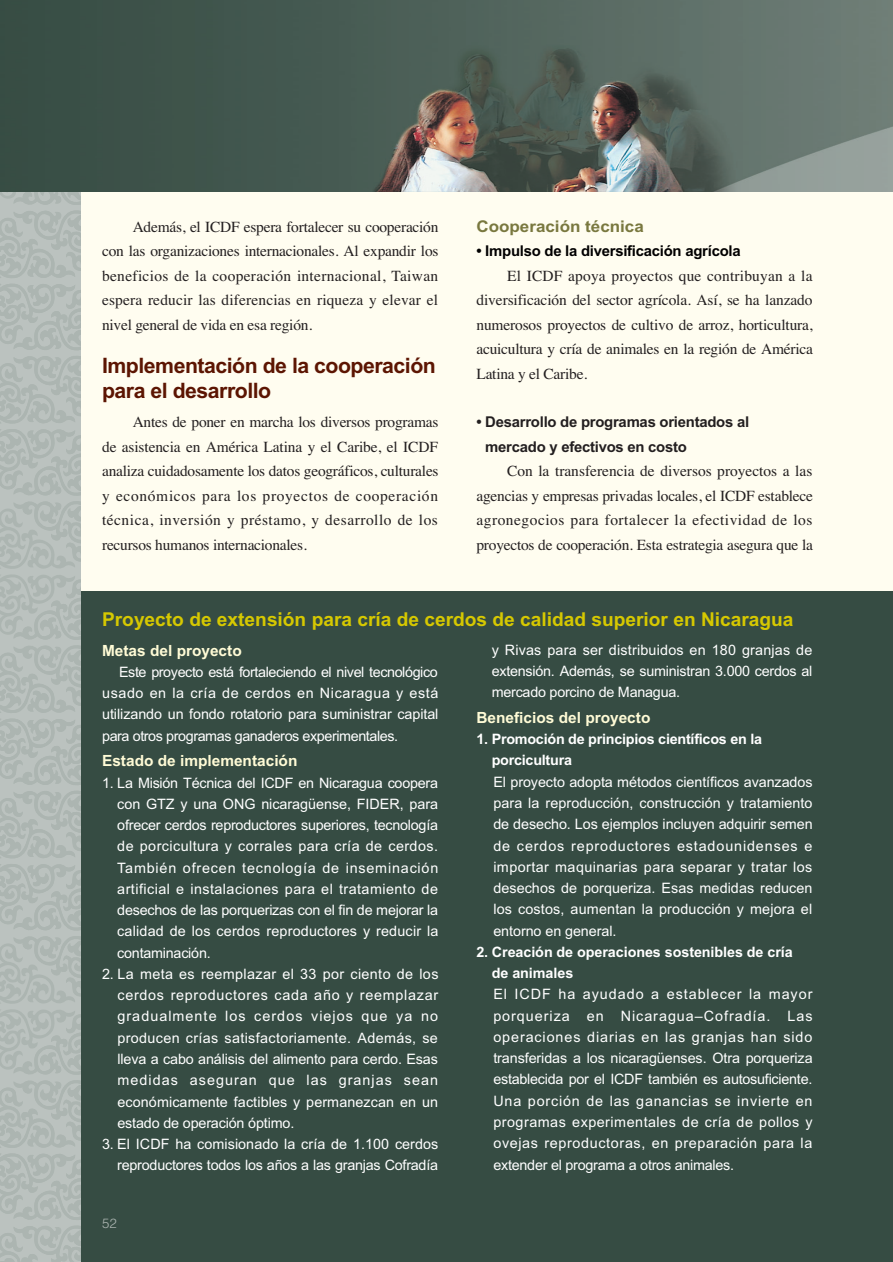
<style>
.page{position:relative;width:893px;height:1262px;background:#fff}
.page>*{position:absolute;margin:0;border:0;box-sizing:border-box;transform-origin:0 0}
.t1{font:700 21.3px/24.5px "Arial";letter-spacing:-.02em;color:#5c1502}
.t2{font:700 19.2px "Arial";color:#d6c801}
.t3{font:700 16.2px "Arial";color:#79783f;scale:1.05 1}
.t4{font:15.45px/24.5px "Times";letter-spacing:-.015em;color:#231f20;text-align:justify}
.t5{font:700 15.45px "Arial";color:#fffbd6}
.t6{font:700 14.85px/24.5px "Arial";letter-spacing:-.015em;color:#231f20}
.t7{font:700 14.85px "Arial";letter-spacing:-.015em;color:#000}
.t8{font:14.4px/21.3px "Arial";letter-spacing:-.01em;color:#fff;text-align:justify}
.t9{font:700 14.4px/21.3px "Arial";letter-spacing:-.015em;color:#fff}
.t10{font:300 13.35px "Helvetica";color:#acb5b1}
</style>
<div class="page">
<div style="left:0;top:0;width:892px;height:1261px;background:#fffdf0"></div>
<div style="left:0;top:591px;width:892px;height:670px;background:#364c43"></div>
<svg style="left:0;top:191px;width:81px;height:1070px;background:#b3bbb8"></svg>
<img style="left:0;top:0;width:892px;height:191px">
<p class="t4" style="left:102px;top:216px;width:338px;text-indent:31px">Además, el ICDF espera fortalecer su cooperación con las organizaciones internacionales. Al expandir los beneficios de la cooperación internacional, Taiwan espera reducir las diferencias en riqueza y elevar el nivel general de vida en esa región.</p>
<h1 class="t1" style="left:102px;top:355px;width:335px">Implementación de la cooperación para el desarrollo</h1>
<p class="t4" style="left:102px;top:411px;width:338px;text-indent:31px">Antes de poner en marcha los diversos programas de asistencia en América Latina y el Caribe, el ICDF analiza cuidadosamente los datos geográficos, culturales y económicos para los proyectos de cooperación técnica, inversión y préstamo, y desarrollo de los recursos humanos internacionales.</p>
<p class="t3" style="left:476px;top:220px;width:161px">Cooperación técnica</p>
<p class="t7" style="left:476px;top:246px;width:266px">• Impulso de la diversificación agrícola</p>
<p class="t4" style="left:476px;top:265px;width:338px;text-indent:31px">El ICDF apoya proyectos que contribuyan a la diversificación del sector agrícola. Así, se ha lanzado numerosos proyectos de cultivo de arroz, horticultura, acuicultura y cría de animales en la región de América Latina y el Caribe.</p>
<p class="t6" style="left:485px;top:411px;width:265px;text-indent:-9px">• Desarrollo de programas orientados al mercado y efectivos en costo</p>
<p class="t4" style="left:476px;top:460px;width:338px;text-indent:31px">Con la transferencia de diversos proyectos a las agencias y empresas privadas locales, el ICDF establece agronegocios para fortalecer la efectividad de los proyectos de cooperación. Esta estrategia asegura que la</p>
<h2 class="t2" style="left:102px;top:612px;width:693px">Proyecto de extensión para cría de cerdos de calidad superior en Nicaragua</h2>
<p class="t5" style="left:102px;top:644px;width:141px">Metas del proyecto</p>
<p class="t8" style="left:102px;top:662px;width:338px;text-indent:17px">Este proyecto está fortaleciendo el nivel tecnológico usado en la cría de cerdos en Nicaragua y está utilizando un fondo rotatorio para suministrar capital para otros programas ganaderos experimentales.</p>
<p class="t5" style="left:102px;top:755px;width:197px">Estado de implementación</p>
<p class="t8" style="left:117px;top:773px;width:322px;text-indent:-15px">1. La Misión Técnica del ICDF en Nicaragua coopera con GTZ y una ONG nicaragüense, FIDER, para ofrecer cerdos reproductores superiores, tecnología de porcicultura y corrales para cría de cerdos.<br>También ofrecen tecnología de inseminación artificial e instalaciones para el tratamiento de desechos de las porquerizas con el fin de mejorar la calidad de los cerdos reproductores y reducir la contaminación.</p>
<p class="t8" style="left:117px;top:964px;width:322px;text-indent:-15px">2. La meta es reemplazar el 33 por ciento de los cerdos reproductores cada año y reemplazar gradualmente los cerdos viejos que ya no producen crías satisfactoriamente. Además, se lleva a cabo análisis del alimento para cerdo. Esas medidas aseguran que las granjas sean económicamente factibles y permanezcan en un estado de operación óptimo.</p>
<p class="t8" style="left:102px;top:1134px;width:338px;text-align:right">3. El ICDF ha comisionado la cría de 1.100 cerdos reproductores todos los años a las granjas Cofradía</p>
<p class="t10" style="left:102px;top:1218px;width:16px">52</p>
<p class="t8" style="left:491px;top:640px;width:322px">y Rivas para ser distribuidos en 180 granjas de extensión. Además, se suministran 3.000 cerdos al mercado porcino de Managua.</p>
<p class="t5" style="left:476px;top:712px;width:175px">Beneficios del proyecto</p>
<p class="t9" style="left:491px;top:730px;width:272px;text-indent:-15px">1. Promoción de principios científicos en la porcicultura</p>
<p class="t8" style="left:493px;top:772px;width:321px">El proyecto adopta métodos científicos avanzados para la reproducción, construcción y tratamiento de desecho. Los ejemplos incluyen adquirir semen de cerdos reproductores estadounidenses e importar maquinarias para separar y tratar los desechos de porqueriza. Esas medidas reducen los costos, aumentan la producción y mejora el entorno en general.</p>
<p class="t9" style="left:492px;top:942px;width:302px;text-indent:-15px">2. Creación de operaciones sostenibles de cría de animales</p>
<p class="t8" style="left:493px;top:985px;width:321px">El ICDF ha ayudado a establecer la mayor porqueriza en Nicaragua–Cofradía. Las operaciones diarias en las granjas han sido transferidas a los nicaragüenses. Otra porqueriza establecida por el ICDF también es autosuficiente.<br>Una porción de las ganancias se invierte en programas experimentales de cría de pollos y ovejas reproductoras, en preparación para la extender el programa a otros animales.</p>
</div>
